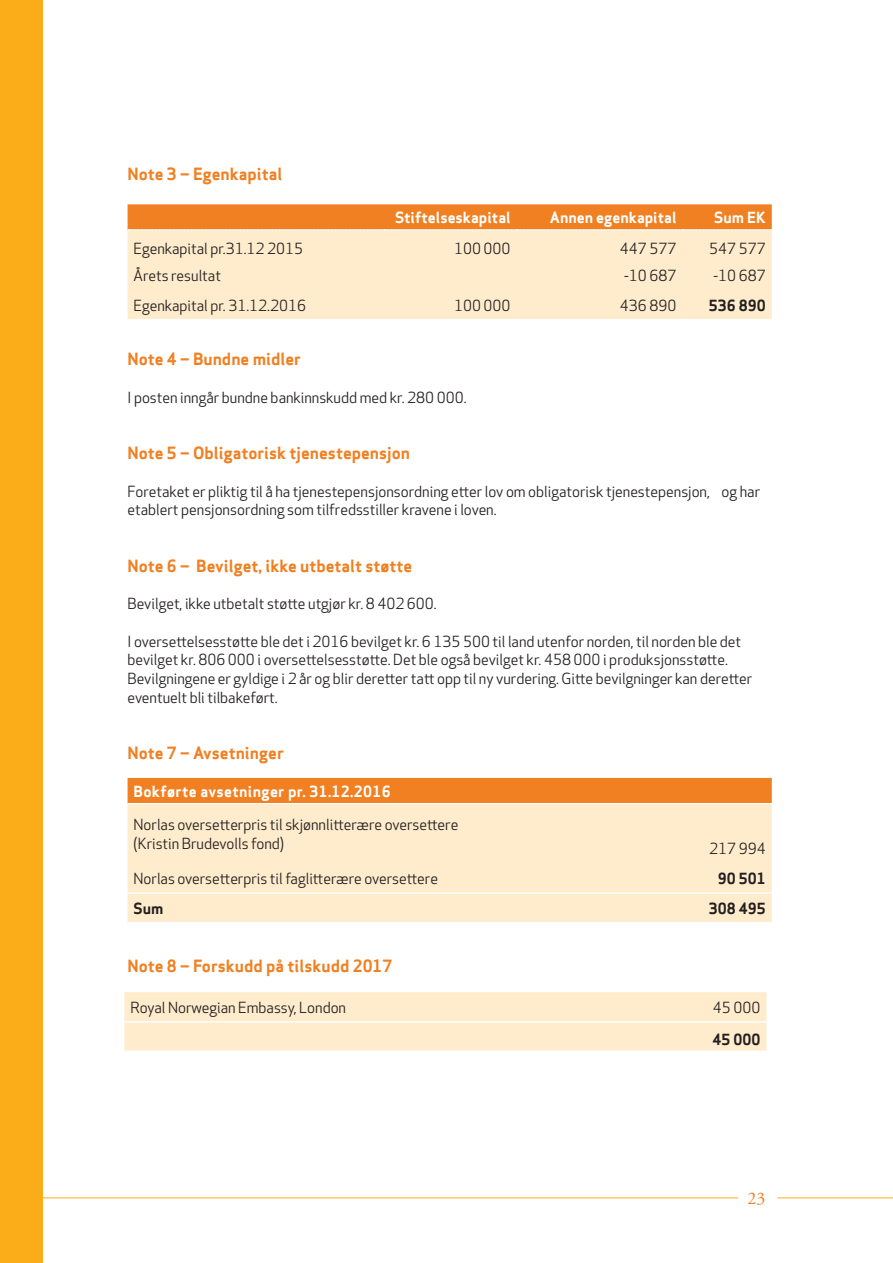
<style>
.page{position:relative;width:893px;height:1263px;background:#fff}
.page>*{position:absolute;margin:0;border:0;box-sizing:border-box;transform-origin:0 0}
.t1{font:17.85px "Adobe Garamond Pro";color:#f08021}
.Tabell{font:16.5px "Apex Sans Bold T";color:#f08021}
.Tabell-2{font:15px/18.8px "Apex New";color:#231f20}
.Tabell-3{font:15px "Apex Sans Bold T";color:#fff}
.Tabell-4{font:15px "Apex Sans Bold T";letter-spacing:.02em;color:#fff}
.Tabell-5{font:15px "Apex Sans Bold T";color:#231f20}
</style>
<div class="page">
<div style="left:0;top:0;width:43px;height:1263px;background:#faad19"></div>
<hr style="left:0;top:1197px;width:738px;height:1px;background:#faad19">
<hr style="left:777px;top:1197px;width:116px;height:1px;background:#faad19">
<div style="left:128px;top:230px;width:644px;height:89px;background:#feeccd"></div>
<svg style="left:128px;top:204px;width:644px;height:26px;background:#f0852a"></svg>
<div style="left:128px;top:804px;width:644px;height:118px;background:#feeccd"></div>
<div style="left:128px;top:778px;width:644px;height:25px;background:#f08021"></div>
<hr style="left:128px;top:892px;width:256px;height:2px;background:#fff">
<hr style="left:384px;top:892px;width:143px;height:2px;background:#fff">
<hr style="left:527px;top:892px;width:245px;height:2px;background:#fff">
<div style="left:124px;top:992px;width:642px;height:58px;background:#feeccd"></div>
<hr style="left:124px;top:1021px;width:398px;height:1px;background:#fff">
<hr style="left:522px;top:1021px;width:244px;height:1px;background:#fff">
<p class="Tabell" style="left:128px;top:163px;width:156px">Note 3 – Egenkapital</p>
<p class="Tabell-3" style="left:395px;top:208px;width:117px">Stiftelseskapital</p>
<p class="Tabell-3" style="left:550px;top:208px;width:128px">Annen egenkapital</p>
<p class="Tabell-3" style="left:714px;top:208px;width:53px">Sum EK</p>
<p class="Tabell-2" style="left:134px;top:239px;width:171px">Egenkapital pr.31.12 2015</p>
<p class="Tabell-2" style="left:454px;top:239px;width:58px">100 000</p>
<p class="Tabell-2" style="left:620px;top:239px;width:58px">447 577</p>
<p class="Tabell-2" style="left:709px;top:239px;width:58px">547 577</p>
<p class="Tabell-2" style="left:134px;top:266px;width:89px">Årets resultat</p>
<p class="Tabell-2" style="left:624px;top:266px;width:54px">-10 687</p>
<p class="Tabell-2" style="left:714px;top:266px;width:54px">-10 687</p>
<p class="Tabell-2" style="left:134px;top:296px;width:174px">Egenkapital pr. 31.12.2016</p>
<p class="Tabell-2" style="left:454px;top:296px;width:58px">100 000</p>
<p class="Tabell-2" style="left:620px;top:296px;width:58px">436 890</p>
<p class="Tabell-5" style="left:709px;top:296px;width:58px">536 890</p>
<p class="Tabell" style="left:128px;top:349px;width:175px">Note 4 – Bundne midler</p>
<p class="Tabell-2" style="left:128px;top:388px;width:340px">I posten inngår bundne bankinnskudd med kr. 280 000.</p>
<p class="Tabell" style="left:128px;top:442px;width:284px">Note 5 – Obligatorisk tjenestepensjon</p>
<p class="Tabell-2" style="left:128px;top:482px;width:634px">Foretaket er pliktig til å ha tjenestepensjonsordning etter lov om obligatorisk tjenestepensjon, og har etablert pensjonsordning som tilfredsstiller kravene i loven.</p>
<p class="Tabell" style="left:128px;top:555px;width:286px">Note 6 – Bevilget, ikke utbetalt støtte</p>
<p class="Tabell-2" style="left:128px;top:594px;width:311px">Bevilget, ikke utbetalt støtte utgjør kr. 8 402 600.</p>
<p class="Tabell-2" style="left:128px;top:632px;width:626px">I oversettelsesstøtte ble det i 2016 bevilget kr. 6 135 500 til land utenfor norden, til norden ble det bevilget kr. 806 000 i oversettelsesstøtte. Det ble også bevilget kr. 458 000 i produksjonsstøtte.<br>Bevilgningene er gyldige i 2 år og blir deretter tatt opp til ny vurdering. Gitte bevilgninger kan deretter eventuelt bli tilbakeført.</p>
<p class="Tabell" style="left:128px;top:742px;width:158px">Note 7 – Avsetninger</p>
<p class="Tabell-4" style="left:134px;top:781px;width:259px">Bokførte avsetninger pr. 31.12.2016</p>
<p class="Tabell-2" style="left:134px;top:815px;width:326px">Norlas oversetterpris til skjønnlitterære oversettere</p>
<p class="Tabell-2" style="left:134px;top:834px;width:152px">(Kristin Brudevolls fond)</p>
<p class="Tabell-2" style="left:709px;top:839px;width:58px">217 994</p>
<p class="Tabell-2" style="left:134px;top:869px;width:306px">Norlas oversetterpris til faglitterære oversettere</p>
<p class="Tabell-5" style="left:718px;top:869px;width:49px">90 501</p>
<p class="Tabell-5" style="left:134px;top:898px;width:31px">Sum</p>
<p class="Tabell-5" style="left:709px;top:898px;width:58px">308 495</p>
<p class="Tabell" style="left:128px;top:955px;width:266px">Note 8 – Forskudd på tilskudd 2017</p>
<p class="Tabell-2" style="left:130px;top:998px;width:217px">Royal Norwegian Embassy, London</p>
<p class="Tabell-2" style="left:713px;top:998px;width:49px">45 000</p>
<p class="Tabell-5" style="left:712px;top:1030px;width:49px">45 000</p>
<p class="t1" style="left:748px;top:1188px;width:19px">23</p>
</div>
